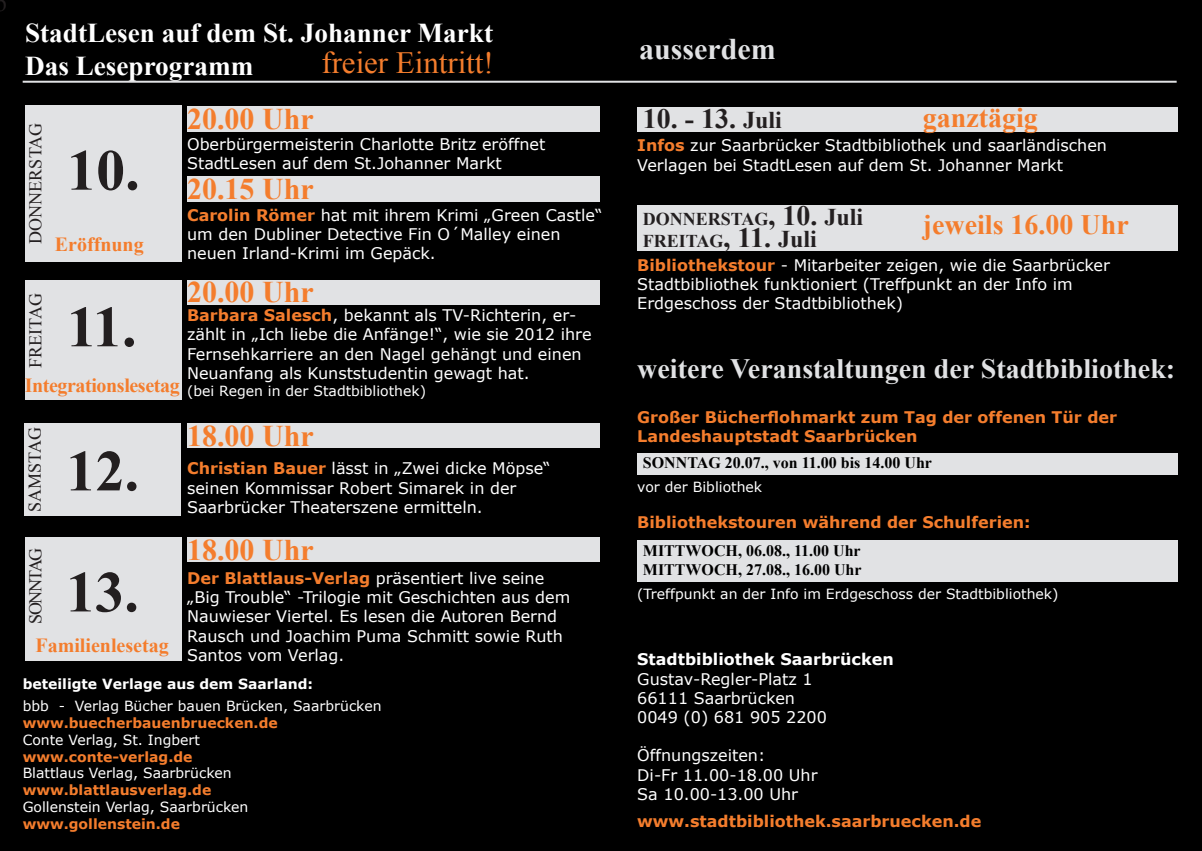
<style>
.page{position:relative;width:1202px;height:851px;background:#fff}
.page>*{position:absolute;margin:0;border:0;box-sizing:border-box;transform-origin:0 0}
.t1{font:700 58px "Times New Roman";color:#231f20}
.t2{font:30.8px "Times New Roman";color:#f47d2d}
.t3{font:700 30px "Times New Roman";color:#f47d2d}
.t4{font:700 30px "Times New Roman";color:#e1e2e4}
.t5{font:700 28px "Times New Roman";color:#e1e2e4}
.t6{font:700 28px "Times New Roman";color:#f47d2d}
.t7{font:700 28px "Times New Roman";color:#231f20}
.t8{font:700 27.2px/32.6px "Times New Roman";color:#fff}
.t9{font:700 20px "Times New Roman";color:#f47d2d}
.t10{font:700 20px "Times New Roman";letter-spacing:-.02em;color:#f47d2d}
.t11{font:700 18px/22px "Times New Roman";color:#231f20}
.t12{font:18px "Times New Roman";color:#231f20}
.t13{font:16px/19.2px "Verdana";color:#fff}
.t14{font:700 16px/19.2px "Verdana";color:#f47d2d}
.t15{font:700 16px/19.2px "Times New Roman";color:#000}
.t16{font:700 16px "Verdana";color:#fff}
.t17{font:14px "Verdana";color:#fff}
.t18{font:700 14px "Verdana";color:#f47d2d}
.t19{font:700 14px "Verdana";color:#fff}
.s1{font-weight:700;color:#f47d2d}
.s2{font-size:24px}
.s3{font-size:28px}
</style>
<div class="page">
<div style="left:0;top:0;width:1202px;height:850px;background:#000"></div>
<div style="left:24px;top:423px;width:157px;height:92px;background:#e1e2e4"></div>
<div style="left:187px;top:423px;width:412px;height:25px;background:#e1e2e4"></div>
<div style="left:25px;top:105px;width:157px;height:156px;background:#e1e2e4"></div>
<div style="left:25px;top:537px;width:157px;height:124px;background:#e1e2e4"></div>
<div style="left:187px;top:280px;width:412px;height:24px;background:#e1e2e4"></div>
<div style="left:25px;top:280px;width:156px;height:119px;background:#e1e2e4"></div>
<hr style="left:23px;top:81px;width:1154px;height:2px;background:#e1e2e4">
<div style="left:187px;top:106px;width:412px;height:26px;background:#e1e2e4"></div>
<div style="left:187px;top:177px;width:412px;height:25px;background:#e1e2e4"></div>
<div style="left:637px;top:108px;width:541px;height:24px;background:#e1e2e4"></div>
<div style="left:637px;top:205px;width:541px;height:45px;background:#e1e2e4"></div>
<div style="left:637px;top:540px;width:541px;height:41px;background:#e1e2e4"></div>
<div style="left:637px;top:453px;width:541px;height:21px;background:#e1e2e4"></div>
<div style="left:187px;top:537px;width:412px;height:25px;background:#e1e2e4"></div>
<h3 class="t8" style="left:25px;top:16px;width:469px">StadtLesen auf dem St. Johanner Markt<br>Das Leseprogramm</h3>
<h2 class="t2" style="left:321px;top:41px;width:174px">freier Eintritt!</h2>
<p class="t12" style="left:23px;top:243px;width:122px;rotate:-90deg">DONNERSTAG</p>
<h1 class="t1" style="left:67px;top:130px;width:74px">10.</h1>
<p class="t9" style="left:55px;top:230px;width:90px">Eröffnung</p>
<p class="t12" style="left:23px;top:368px;width:76px;rotate:-90deg">FREITAG</p>
<h1 class="t1" style="left:67px;top:287px;width:71px">11.</h1>
<p class="t10" style="left:25px;top:371px;width:157px">Integrationslesetag</p>
<h3 class="t3" style="left:187px;top:98px;width:128px">20.00 Uhr</h3>
<p class="t13" style="left:187px;top:134px;width:360px">Oberbürgermeisterin Charlotte Britz eröffnet<br>StadtLesen auf dem St.Johanner Markt</p>
<p class="t13" style="left:187px;top:205px;width:417px"><span class="s1">Carolin Römer</span> hat mit ihrem Krimi „Green Castle“ um den Dubliner Detective Fin O´Malley einen neuen Irland-Krimi im Gepäck.</p>
<h3 class="t3" style="left:187px;top:168px;width:128px">20.15 Uhr</h3>
<h3 class="t3" style="left:187px;top:271px;width:128px">20.00 Uhr</h3>
<p class="t13" style="left:187px;top:305px;width:406px"><span class="s1">Barbara Salesch</span>, bekannt als TV-Richterin, er&shy;zählt in „Ich liebe die Anfänge!“, wie sie 2012 ihre Fernsehkarriere an den Nagel gehängt und einen Neuanfang als Kunststudentin gewagt hat.</p>
<p class="t17" style="left:187px;top:381px;width:240px">(bei Regen in der Stadtbibliothek)</p>
<p class="t12" style="left:23px;top:512px;width:86px;rotate:-90deg">SAMSTAG</p>
<h1 class="t1" style="left:66px;top:431px;width:74px">12.</h1>
<h3 class="t3" style="left:187px;top:415px;width:128px">18.00 Uhr</h3>
<p class="t13" style="left:187px;top:459px;width:365px"><span class="s1">Christian Bauer</span> lässt in „Zwei dicke Möpse“ seinen Kommissar Robert Simarek in der<br>Saarbrücker Theaterszene ermitteln.</p>
<p class="t12" style="left:23px;top:623px;width:77px;rotate:-90deg">SONNTAG</p>
<h1 class="t1" style="left:67px;top:540px;width:74px">13.</h1>
<h1 class="t1" style="left:66px;top:552px;width:74px">13.</h1>
<p class="t9" style="left:36px;top:631px;width:135px">Familienlesetag</p>
<h3 class="t3" style="left:187px;top:529px;width:128px">18.00 Uhr</h3>
<p class="t13" style="left:187px;top:568px;width:385px"><span class="s1">Der Blattlaus-Verlag</span> präsentiert live seine „Big Trouble“ -Trilogie mit Geschichten aus dem Nauwieser Viertel. Es lesen die Autoren Bernd Rausch und Joachim Puma Schmitt sowie Ruth Santos vom Verlag.</p>
<p class="t19" style="left:23px;top:674px;width:292px">beteiligte Verlage aus dem Saarland:</p>
<p class="t17" style="left:23px;top:696px;width:360px">bbb - Verlag Bücher bauen Brücken, Saarbrücken</p>
<p class="t18" style="left:23px;top:712px;width:257px">www.buecherbauenbruecken.de</p>
<p class="t17" style="left:23px;top:730px;width:179px">Conte Verlag, St. Ingbert</p>
<p class="t18" style="left:23px;top:746px;width:171px">www.conte-verlag.de</p>
<p class="t17" style="left:23px;top:763px;width:210px">Blattlaus Verlag, Saarbrücken</p>
<p class="t18" style="left:23px;top:780px;width:190px">www.blattlausverlag.de</p>
<p class="t17" style="left:23px;top:797px;width:227px">Gollenstein Verlag, Saarbrücken</p>
<p class="t18" style="left:23px;top:813px;width:159px">www.gollenstein.de</p>
<h3 class="t4" style="left:639px;top:28px;width:138px">ausserdem</h3>
<h3 class="t7" style="left:643px;top:99px;width:141px">10. - 13. <span class="s2">Juli</span></h3>
<h3 class="t6" style="left:923px;top:98px;width:117px">ganztägig</h3>
<p class="t13" style="left:637px;top:136px;width:471px"><span class="s1">Infos</span> zur Saarbrücker Stadtbibliothek und saarländischen<br>Verlagen bei StadtLesen auf dem St. Johanner Markt</p>
<p class="t11" style="left:643px;top:208px;width:222px">DONNERSTAG<span class="s3">, 10.</span> <span class="s2">Juli<br></span>FREITAG<span class="s3">, 11.</span> <span class="s2">Juli</span></p>
<h3 class="t6" style="left:923px;top:205px;width:208px">jeweils 16.00 Uhr</h3>
<p class="t13" style="left:637px;top:255px;width:474px"><span class="s1">Bibliothekstour</span> - Mitarbeiter zeigen, wie die Saarbrücker<br>Stadtbibliothek funktioniert (Treffpunkt an der Info im<br>Erdgeschoss der Stadtbibliothek)</p>
<h3 class="t5" style="left:637px;top:349px;width:539px">weitere Veranstaltungen der Stadtbibliothek:</h3>
<p class="t14" style="left:637px;top:407px;width:481px">Großer Bücherflohmarkt zum Tag der offenen Tür der<br>Landeshauptstadt Saarbrücken</p>
<p class="t15" style="left:643px;top:453px;width:291px">SONNTAG 20.07., von 11.00 bis 14.00 Uhr</p>
<p class="t17" style="left:637px;top:477px;width:126px">vor der Bibliothek</p>
<p class="t14" style="left:637px;top:512px;width:395px">Bibliothekstouren während der Schulferien:</p>
<p class="t15" style="left:643px;top:540px;width:220px">MITTWOCH, 06.08., 11.00 Uhr<br>MITTWOCH, 27.08., 16.00 Uhr</p>
<p class="t17" style="left:637px;top:584px;width:423px">(Treffpunkt an der Info im Erdgeschoss der Stadtbibliothek)</p>
<p class="t16" style="left:637px;top:648px;width:258px">Stadtbibliothek Saarbrücken</p>
<p class="t13" style="left:637px;top:669px;width:191px">Gustav-Regler-Platz 1<br>66111 Saarbrücken<br>0049 (0) 681 905 2200</p>
<p class="t13" style="left:637px;top:745px;width:182px">Öffnungszeiten:<br>Di-Fr 11.00-18.00 Uhr<br>Sa 10.00-13.00 Uhr</p>
<p class="t14" style="left:637px;top:811px;width:346px">www.stadtbibliothek.saarbruecken.de</p>
</div>
